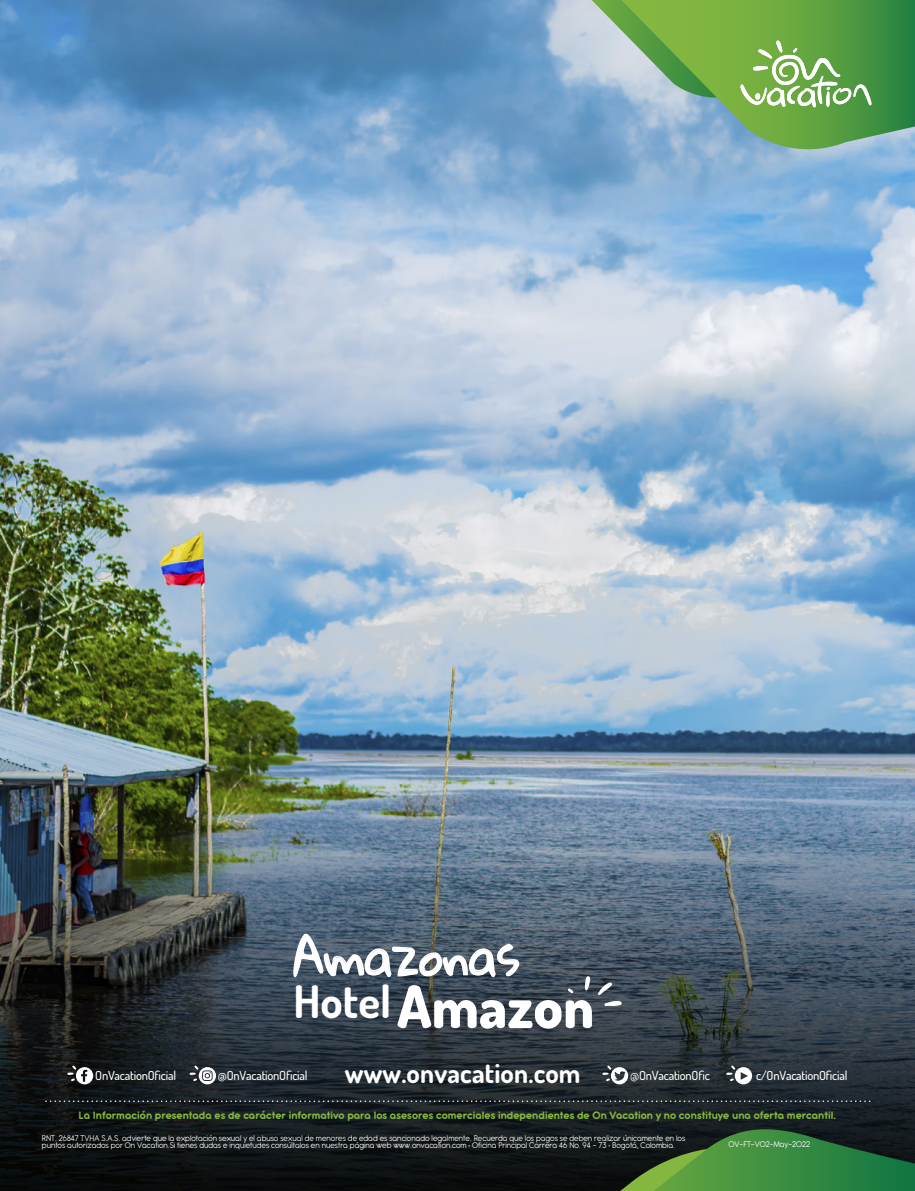
<style>
.page{position:relative;width:915px;height:1191px;background:#fff}
.page>*{position:absolute;margin:0;border:0;box-sizing:border-box;transform-origin:0 0}
.t1{font:800 58.35px "Dosis";color:#fff}
.t2{font:700 44.85px "Dosis";color:#fff}
.t3{font:41.85px "Gloria Hallelujah";color:#fff}
.t4{font:700 26.85px "Dosis";letter-spacing:.005em;color:#fff}
.t5{font:500 12.45px "Dosis";letter-spacing:-.02em;color:#fff}
.t6{font:700 11.7px "Antipasto Pro";color:#84b740}
.t7{font:9px/7.5px "Antipasto Pro";color:#fff;scale:.96 1}
</style>
<div class="page">
<img style="left:0;top:0;width:914px;height:791px">
<svg style="left:621px;top:0;width:293px;height:155px;background:#68a282"></svg>
<img style="left:0;top:791px;width:914px;height:400px">
<svg style="left:532px;top:1129px;width:382px;height:62px;background:#29552c"></svg>
<svg style="left:591px;top:0;width:280px;height:108px;background:#84b56e"></svg>
<svg style="left:46px;top:1100px;width:825px;height:2px;background:#454a4e"></svg>
<svg style="left:67px;top:1065px;width:26px;height:19px"></svg>
<svg style="left:602px;top:1065px;width:26px;height:19px"></svg>
<svg style="left:189px;top:1065px;width:27px;height:19px"></svg>
<svg style="left:726px;top:1065px;width:25px;height:19px"></svg>
<svg style="left:292px;top:932px;width:228px;height:46px;background:#64717e"></svg>
<svg style="left:567px;top:976px;width:55px;height:30px;background:#555f6a"></svg>
<h3 class="t3" style="left:293px;top:936px;width:227px">Amazonas</h3>
<h1 class="t1" style="left:397px;top:969px;width:198px">Amazon</h1>
<h2 class="t2" style="left:293px;top:972px;width:99px">Hotel</h2>
<h3 class="t5" style="left:95px;top:1067px;width:82px">OnVacationOficial</h3>
<h3 class="t5" style="left:218px;top:1067px;width:91px">@OnVacationOficial</h3>
<h3 class="t4" style="left:345px;top:1055px;width:237px">www.onvacation.com</h3>
<h3 class="t5" style="left:630px;top:1067px;width:81px">@OnVacationOfic</h3>
<h3 class="t5" style="left:755px;top:1067px;width:93px">c/OnVacationOficial</h3>
<p class="t6" style="left:79px;top:1108px;width:758px">La Información presentada es de carácter informativo para los asesores comerciales independientes de On Vacation y no constituye una oferta mercantil.</p>
<p class="t7" style="left:42px;top:1134px;width:671px">RNT. 26847 TVHA S.A.S. advierte que la explotación sexual y el abuso sexual de menores de edad es sancionado legalmente. Recuerda que los pagos se deben realizar únicamente en los puntos autorizados por On Vacation.Si tienes dudas e inquietudes consúltalos en nuestra página web www.onvacation.com • Oficina Principal Carrera 46 No. 94 - 73 • Bogotá, Colombia.</p>
<p class="t7" style="left:728px;top:1141px;width:87px">OV-FT-V02-May-2022</p>
</div>
